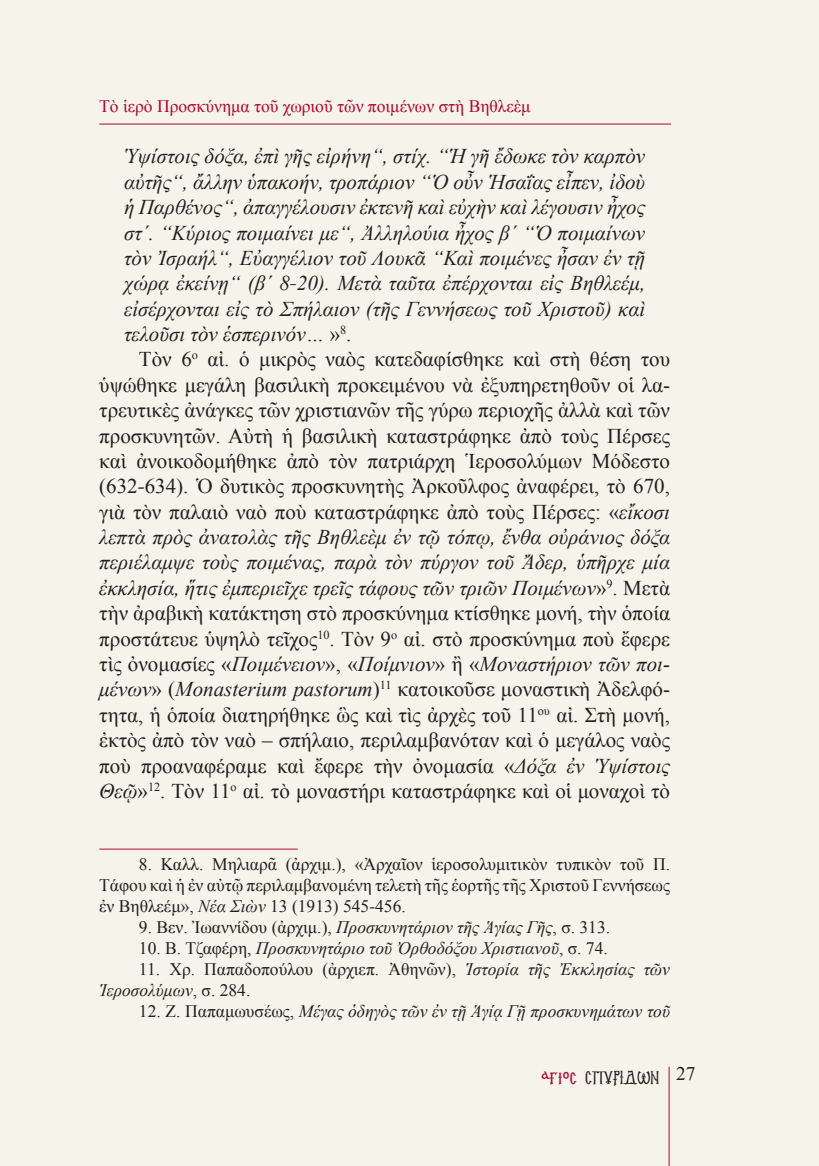
<style>
.page{position:relative;width:819px;height:1166px;background:#f6f3ea}
.page>*{position:absolute;margin:0;border:0;box-sizing:border-box;transform-origin:0 0}
.t1{font:21px/25.4px "Times New Roman";color:#231f20;text-align:justify}
.t2{font:italic 21px/25.4px "Times New Roman";color:#231f20;text-align:justify}
.t3{font:17.5px/21px "Times New Roman";color:#231f20;text-align:justify}
.t4{font:italic 17.5px "Times New Roman";color:#231f20}
.t5{font:17.5px "Times New Roman";color:#b00630}
.t6{font:17.5px "PF Konstantinople";color:#231f20}
.s1{font-family:"Palatino Linotype"}
.s2{font-style:normal}
.s3{font-style:italic}
.s4{font-size:21px;color:#b00630}
</style>
<div class="page">
<hr style="left:668px;top:1067px;width:1px;height:99px;background:#ae082c">
<hr style="left:99px;top:124px;width:572px;height:1px;background:#ae082c">
<hr style="left:99px;top:848px;width:199px;height:1px;background:#b00630">
<p class="t5" style="left:99px;top:94px;width:433px">Τὸ ἱερὸ Προσκύνημα τοῦ χωριοῦ τῶν ποιμένων στὴ Βηθλεὲμ</p>
<p class="t2" style="left:124px;top:143px;width:522px">Ὑψίστοις δόξα, ἐπὶ γῆς εἰρήνη“, στίχ. “Ἡ γῆ ἔδωκε τὸν καρπὸν αὐτῆς“, ἄλλην ὑπακοήν, τροπάριον “Ὁ οὖν Ἡσαΐας εἶπεν, ἰδοὺ ἡ Παρθένος“, ἀπαγγέλουσιν ἐκτενῆ καὶ εὐχὴν καὶ λέγουσιν ἦχος στ΄. “Κύριος ποιμαίνει με“, Ἀλληλούια ἦχος β΄ “Ὁ ποιμαίνων τὸν Ἰσραήλ“, Εὐαγγέλιον τοῦ Λουκᾶ “Καὶ ποιμένες ἦσαν ἐν τῇ χώρᾳ ἐκείνῃ“ (β΄ 8<span class="s1">‐</span>20). Μετὰ ταῦτα ἐπέρχονται εἰς Βηθλεέμ, εἰσέρχονται εἰς τὸ Σπήλαιον (τῆς Γεννήσεως τοῦ Χριστοῦ) καὶ τελοῦσι τὸν ἑσπερινόν… <span class="s2">»</span><sup>8</sup><span class="s2">.</span></p>
<p class="t1" style="left:99px;top:346px;width:572px;text-indent:40px">Τὸν 6<sup>ο</sup> αἰ. ὁ μικρὸς ναὸς κατεδαφίσθηκε καὶ στὴ θέση του ὑψώθηκε μεγάλη βασιλικὴ προκειμένου νὰ ἐξυπηρετηθοῦν οἱ λα&shy;τρευτικὲς ἀνάγκες τῶν χριστιανῶν τῆς γύρω περιοχῆς ἀλλὰ καὶ τῶν προσκυνητῶν. Αὐτὴ ἡ βασιλικὴ καταστράφηκε ἀπὸ τοὺς Πέρσες καὶ ἀνοικοδομήθηκε ἀπὸ τὸν πατριάρχη Ἱεροσολύμων Μόδεστο (632<span class="s1">‐</span>634). Ὁ δυτικὸς προσκυνητὴς Ἀρκοῦλφος ἀναφέρει, τὸ 670, γιὰ τὸν παλαιὸ ναὸ ποὺ καταστράφηκε ἀπὸ τοὺς Πέρσες: «<span class="s3">εἴκοσι λεπτὰ πρὸς ἀνατολὰς τῆς Βηθλεὲμ ἐν τῷ τόπῳ, ἔνθα οὐράνιος δόξα περιέλαμψε τοὺς ποιμένας, παρὰ τὸν πύργον τοῦ Ἄδερ, ὑπῆρχε μία ἐκκλησία, ἥτις ἐμπεριεῖχε τρεῖς τάφους τῶν τριῶν Ποιμένων</span>»<sup>9</sup>. Μετὰ τὴν ἀραβικὴ κατάκτηση στὸ προσκύνημα κτίσθηκε μονή, τὴν ὁποία προστάτευε ὑψηλὸ τεῖχος<sup>10</sup>. Τὸν 9<sup>ο</sup> αἰ. στὸ προσκύνημα ποὺ ἔφερε τὶς ὀνομασίες «<span class="s3">Ποιμένειον</span>», «<span class="s3">Ποίμνιον</span>» ἢ «<span class="s3">Μοναστήριον τῶν ποι&shy;μένων</span>» (<span class="s3">Monasterium pastorum</span>)<sup>11</sup> κατοικοῦσε μοναστικὴ Ἀδελφό&shy;τητα, ἡ ὁποία διατηρήθηκε ὣς καὶ τὶς ἀρχὲς τοῦ 11<sup>ου</sup> αἰ. Στὴ μονή, ἐκτὸς ἀπὸ τὸν ναὸ – σπήλαιο, περιλαμβανόταν καὶ ὁ μεγάλος ναὸς ποὺ προαναφέραμε καὶ ἔφερε τὴν ὀνομασία «<span class="s3">Δόξα ἐν Ὑψίστοις Θεῷ</span>»<sup>12</sup>. Τὸν 11<sup>ο</sup> αἰ. τὸ μοναστήρι καταστράφηκε καὶ οἱ μοναχοὶ τὸ</p>
<p class="t3" style="left:99px;top:853px;width:572px;text-indent:40px">8. Καλλ. Μηλιαρᾶ (ἀρχιμ.), «Ἀρχαῖον ἱεροσολυμιτικὸν τυπικὸν τοῦ Π.<br>Τάφου καὶ ἡ ἐν αὐτῷ περιλαμβανομένη τελετὴ τῆς ἑορτῆς τῆς Χριστοῦ Γεννήσεως ἐν Βηθλεέμ», <span class="s3">Νέα Σιὼν</span> 13 (1913) 545<span class="s1">‐</span>456.</p>
<p class="t3" style="left:139px;top:916px;width:472px">9. Βεν. Ἰωαννίδου (ἀρχιμ.), <span class="s3">Προσκυνητάριον τῆς Ἁγίας Γῆς</span>, σ. 313.</p>
<p class="t4" style="left:139px;top:936px;width:470px"><span class="s2">10. Β. Τζαφέρη,</span> Προσκυνητάριο τοῦ Ὀρθοδόξου Χριστιανοῦ<span class="s2">, σ. 74.</span></p>
<p class="t3" style="left:99px;top:958px;width:572px;text-indent:40px">11. Χρ. Παπαδοπούλου (ἀρχιεπ. Ἀθηνῶν), <span class="s3">Ἱστορία τῆς Ἐκκλησίας τῶν<br>Ἱεροσολύμων</span>, σ. 284.</p>
<p class="t4" style="left:139px;top:999px;width:532px"><span class="s2">12. Ζ. Παπαμωυσέως,</span> Μέγας ὁδηγὸς τῶν ἐν τῇ Ἁγίᾳ Γῇ προσκυνημάτων τοῦ</p>
<p class="t6" style="left:541px;top:1066px;width:155px"><span class="s4">αγιοσ</span> ΣΠΥΡΙΔΩΝ <sup>27</sup></p>
</div>
